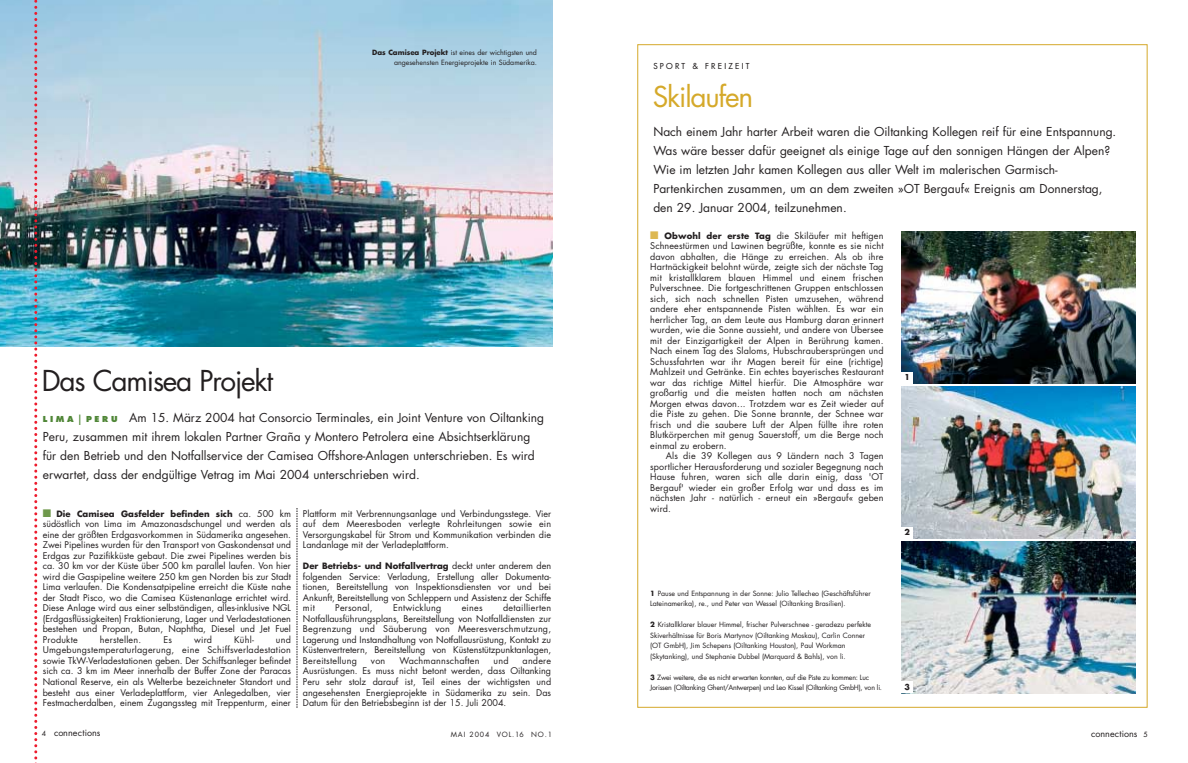
<style>
.page{position:relative;width:1188px;height:763px;background:#fff}
.page>*{position:absolute;margin:0;border:0;box-sizing:border-box;transform-origin:0 0}
.t1{font:28px "Futura";letter-spacing:-.045em;color:#231f20}
.t2{font:28px "Futura";letter-spacing:-.045em;color:#d5a92a}
.t3{font:12px/19px "Futura";color:#231f20}
.t4{font:9px/10.5px "Futura";color:#231f20;text-align:justify}
.t5{font:9px "Futura";letter-spacing:.025em;color:#231f20}
.t6{font:700 8.5px "Futura";color:#231f20}
.t7{font:8px "Futura";letter-spacing:.29em;color:#231f20}
.t8{font:800 8px "Futura";letter-spacing:.335em;color:#4f8636}
.t9{font:700 8px "Futura";color:#231f20}
.t10{font:7px/10.5px "Futura";color:#231f20}
.t11{font:7px/10.5px "Futura";letter-spacing:-.03em;color:#231f20}
.t12{font:7px "Futura";letter-spacing:.125em;color:#231f20}
.s1{font-weight:700}
.s2{font-weight:400;font-size:12px}
.s3{color:#6f994c}
.s4{font-weight:400;font-size:9px}
.s5{font-size:7px}
.s6{color:#ddb853}
.s7{font-weight:700;font-size:8.5px}
</style>
<div class="page">
<img style="left:0;top:0;width:1148px;height:763px">
<p class="t10" style="left:372px;top:47px;width:166px;text-align:right"><span class="s1">Das Camisea Projekt</span> ist eines der wichtigsten und angesehensten Energieprojekte in Südamerika.</p>
<h1 class="t1" style="left:42px;top:367px;width:233px">Das Camisea Projekt</h1>
<p class="t3" style="left:43px;top:409px;width:503px;text-indent:86px">Am 15. März 2004 hat Consorcio Terminales, ein Joint Venture von Oiltanking Peru, zusammen mit ihrem lokalen Partner Graña y Montero Petrolera eine Absichtserklärung für den Betrieb und den Notfallservice der Camisea Offshore-Anlagen unterschrieben. Es wird erwartet, dass der endgültige Vetrag im Mai 2004 unterschrieben wird.</p>
<p class="t8" style="left:43px;top:416px;width:76px">LIMA<span class="s2">|</span>PERU</p>
<p class="t6" style="left:43px;top:510px;width:250px"><span class="s3">■</span> Die Camisea Gasfelder befinden sich <span class="s4">ca. 500 km</span></p>
<p class="t4" style="left:43px;top:519px;width:250px">südöstlich von Lima im Amazonasdschungel und werden als eine der größten Erdgasvorkommen in Südamerika angesehen.<br>Zwei Pipelines wurden für den Transport von Gaskondensat und Erdgas zur Pazifikküste gebaut. Die zwei Pipelines werden bis ca. 30 km vor der Küste über 500 km parallel laufen. Von hier wird die Gaspipeline weitere 250 km gen Norden bis zur Stadt Lima verlaufen. Die Kondensatpipeline erreicht die Küste nahe der Stadt Pisco, wo die Camisea Küstenanlage errichtet wird.<br>Diese Anlage wird aus einer selbständigen, alles-inklusive NGL (Erdgasflüssigkeiten) Fraktionierung, Lager und Verladestationen bestehen und Propan, Butan, Naphtha, Diesel und Jet Fuel Produkte</p>
<p class="t4" style="left:43px;top:635px;width:250px;text-indent:233px">und Umgebungstemperaturlagerung, eine Schiffsverladestation sowie TkW-Verladestationen geben. Der Schiffsanleger befindet sich ca. 3 km im Meer innerhalb der Buffer Zone der Paracas National Reserve, ein als Welterbe bezeichneter Standort und besteht aus einer Verladeplattform, vier Anlegedalben, vier Festmacherdalben, einem Zugangssteg mit Treppenturm, einer</p>
<p class="t5" style="left:100px;top:635px;width:43px">herstellen.</p>
<p class="t4" style="left:163px;top:635px;width:10px">Es</p>
<p class="t4" style="left:194px;top:635px;width:20px">wird</p>
<p class="t4" style="left:234px;top:635px;width:21px">Kühl-</p>
<p class="t4" style="left:303px;top:509px;width:250px">Plattform mit Verbrennungsanlage und Verbindungsstege. Vier auf dem Meeresboden verlegte Rohrleitungen sowie ein Versorgungskabel für Strom und Kommunikation verbinden die Landanlage mit der Verladeplattform.</p>
<p class="t6" style="left:303px;top:562px;width:250px">Der Betriebs- und Notfallvertrag <span class="s4">deckt unter anderem den</span></p>
<p class="t4" style="left:303px;top:572px;width:250px">folgenden Service: Verladung, Erstellung aller Dokumenta&shy;tionen, Bereitstellung von Inspektionsdiensten vor und bei Ankunft, Bereitstellung von Schleppern und Assistenz der Schiffe mit</p>
<p class="t4" style="left:303px;top:603px;width:250px;text-indent:200px">detaillierten Notfallausführungsplans, Bereitstellung von Notfalldiensten zur Begrenzung und Säuberung von Meeresverschmutzung, Lagerung und Instandhaltung von Notfallausrüstung, Kontakt zu Küstenvertretern, Bereitstellung von Küstenstützpunktanlagen, Bereitstellung</p>
<p class="t5" style="left:335px;top:604px;width:39px">Personal,</p>
<p class="t5" style="left:393px;top:604px;width:50px">Entwicklung</p>
<p class="t4" style="left:462px;top:603px;width:22px">eines</p>
<p class="t4" style="left:371px;top:656px;width:16px">von</p>
<p class="t5" style="left:399px;top:656px;width:82px">Wachmannschaften</p>
<p class="t4" style="left:493px;top:656px;width:16px">und</p>
<p class="t4" style="left:303px;top:656px;width:250px;text-indent:220px">andere Ausrüstungen. Es muss nicht betont werden, dass Oiltanking Peru sehr stolz darauf ist, Teil eines der wichtigsten und angesehensten Energieprojekte in Südamerika zu sein. Das Datum für den Betriebsbeginn ist der 15. Juli 2004.</p>
<p class="t4" style="left:42px;top:728px;width:60px"><span class="s5">4</span> connections</p>
<p class="t12" style="left:451px;top:731px;width:103px">MAI 2004 VOL.16 NO.1</p>
<p class="t7" style="left:653px;top:62px;width:98px">SPORT &amp; FREIZEIT</p>
<h1 class="t2" style="left:653px;top:84px;width:102px">Skilaufen</h1>
<p class="t3" style="left:653px;top:123px;width:464px">Nach einem Jahr harter Arbeit waren die Oiltanking Kollegen reif für eine Entspannung.<br>Was wäre besser dafür geeignet als einige Tage auf den sonnigen Hängen der Alpen?<br>Wie im letzten Jahr kamen Kollegen aus aller Welt im malerischen Garmisch-Partenkirchen zusammen, um an dem zweiten »OT Bergauf« Ereignis am Donnerstag, den 29. Januar 2004, teilzunehmen.</p>
<p class="t4" style="left:650px;top:231px;width:235px"><span class="s6">■</span> <span class="s7">Obwohl der erste Tag</span> die Skiläufer mit heftigen Schneestürmen und Lawinen begrüßte, konnte es sie nicht davon abhalten, die Hänge zu erreichen. Als ob ihre Hartnäckigkeit belohnt würde, zeigte sich der nächste Tag mit kristallklarem blauen Himmel und einem frischen Pulverschnee. Die fortgeschrittenen Gruppen entschlossen sich, sich nach schnellen Pisten umzusehen, während andere eher entspannende Pisten wählten. Es war ein herrlicher Tag, an dem Leute aus Hamburg daran erinnert wurden, wie die Sonne aussieht, und andere von Übersee mit der Einzigartigkeit der Alpen in Berührung kamen.<br>Nach einem Tag des Slaloms, Hubschraubersprüngen und Schussfahrten war ihr Magen bereit für eine (richtige)<br>Mahlzeit und Getränke. Ein echtes bayerisches Restaurant war das richtige Mittel hierfür. Die Atmosphäre war großartig und die meisten hatten noch am nächsten Morgen etwas davon... Trotzdem war es Zeit wieder auf die Piste zu gehen. Die Sonne brannte, der Schnee war frisch und die saubere Luft der Alpen füllte ihre roten Blutkörperchen mit genug Sauerstoff, um die Berge noch einmal zu erobern.</p>
<p class="t4" style="left:650px;top:451px;width:235px;text-indent:16px">Als die 39 Kollegen aus 9 Ländern nach 3 Tagen sportlicher Herausforderung und sozialer Begegnung nach Hause fuhren, waren sich alle darin einig, dass 'OT Bergauf' wieder ein großer Erfolg war und dass es im nächsten Jahr - natürlich - erneut ein »Bergauf« geben wird.</p>
<p class="t9" style="left:904px;top:373px;width:7px">1</p>
<p class="t9" style="left:904px;top:528px;width:7px">2</p>
<p class="t10" style="left:650px;top:588px;width:222px"><span class="s1">1</span> Pause und Entspannung in der Sonne: Julio Tellecheo (Geschäftsführer<br>Lateinamerika), re., und Peter van Wessel (Oiltanking Brasilien).</p>
<p class="t10" style="left:650px;top:620px;width:222px"><span class="s1">2</span> Kristallklarer blauer Himmel, frischer Pulverschnee - geradezu perfekte Skiverhältnisse für Boris Martynov (Oiltanking Moskau), Carlin Conner (OT GmbH), Jim Schepens (Oiltanking Houston), Paul Workman (Skytanking), und Stephanie Dubbel (Marquard &amp; Bahls), von li.</p>
<p class="t11" style="left:650px;top:672px;width:233px"><span class="s1">3</span> Zwei weitere, die es nicht erwarten konnten, auf die Piste zu kommen: Luc<br>Jorissen (Oiltanking Ghent/Antwerpen) und Leo Kissel (Oiltanking GmbH), von li.</p>
<p class="t9" style="left:904px;top:683px;width:7px">3</p>
<p class="t4" style="left:1091px;top:728px;width:58px">connections <span class="s5">5</span></p>
</div>
